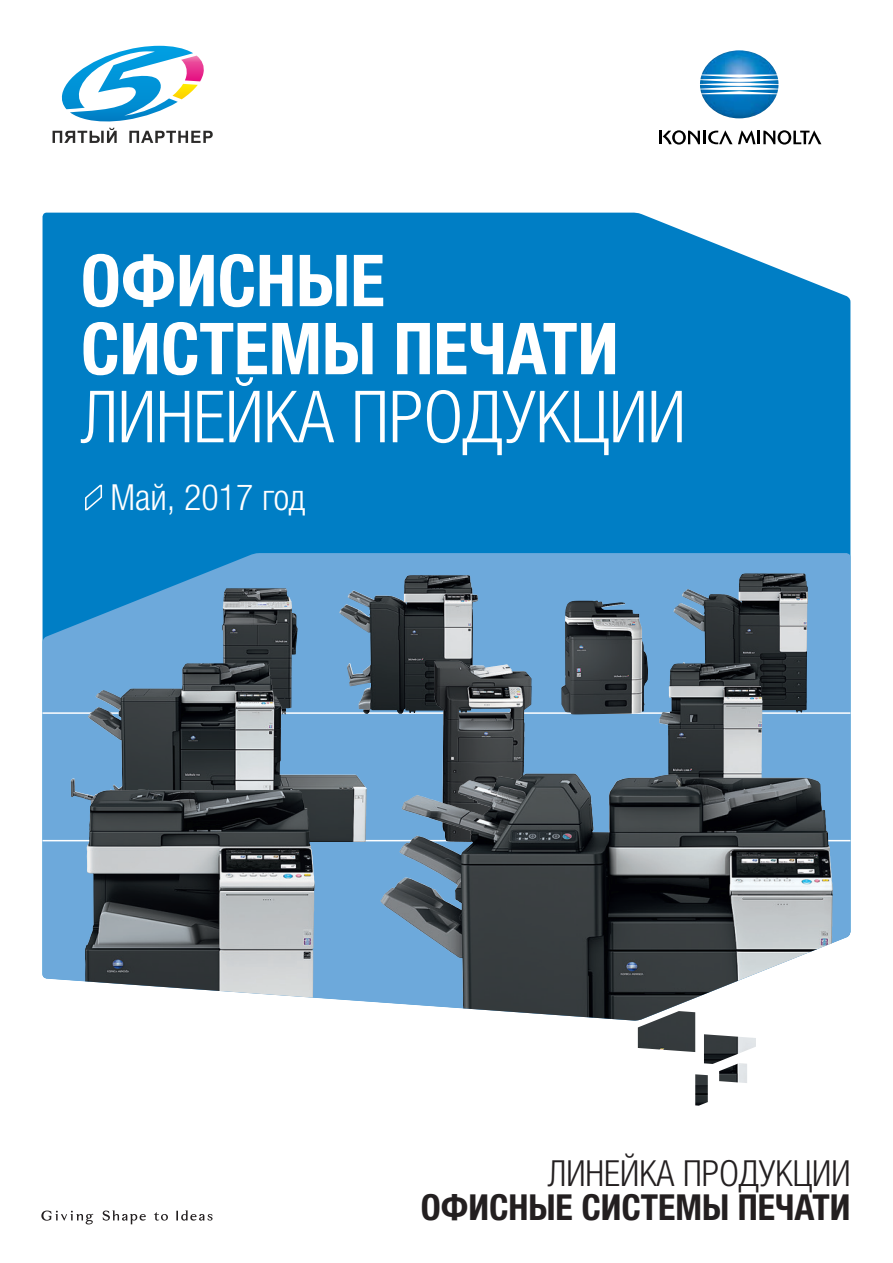
<style>
.page{position:relative;width:893px;height:1263px;background:#fff}
.page>*{position:absolute;margin:0;border:0;box-sizing:border-box;transform-origin:0 0}
.Bro_Title_HEAD_BoldC{font:700 condensed 72px/68.1px "Helvetica Neue LTW1 G";color:#fff}
.Bro_Title_HEAD_Light{font:300 condensed 72px "Helvetica Neue LTW1 G";color:#fff}
.Bro_Title_ORIGINATOR{font:700 condensed 36px "Helvetica Neue LTW1 G";color:#231f20}
.Bro_Title_ORIGINATOR-2{font:300 condensed 36px "Helvetica Neue LTW1 G";color:#231f20}
.Bro_Title_SUBLINE_Li{font:300 condensed 36px "Helvetica Neue LTW1 G";color:#fff}
</style>
<div class="page">
<svg style="left:103px;top:1210px;width:43px;height:14px"></svg>
<svg style="left:176px;top:1210px;width:37px;height:10px"></svg>
<svg style="left:41px;top:1210px;width:52px;height:14px"></svg>
<svg style="left:154px;top:1212px;width:14px;height:9px"></svg>
<div style="left:43px;top:213px;width:807px;height:340px;background:#007ec5"></div>
<svg style="left:84px;top:484px;width:19px;height:28px"></svg>
<svg style="left:43px;top:553px;width:807px;height:468px;background:#698eaa"></svg>
<hr style="left:43px;top:712px;width:807px;height:2px;background:#fff">
<hr style="left:43px;top:840px;width:807px;height:1px;background:#fff">
<img style="left:339px;top:575px;width:81px;height:99px">
<img style="left:222px;top:588px;width:76px;height:126px">
<img style="left:71px;top:663px;width:116px;height:133px">
<img style="left:434px;top:661px;width:89px;height:113px">
<img style="left:85px;top:790px;width:230px;height:208px">
<img style="left:673px;top:573px;width:128px;height:100px">
<img style="left:561px;top:601px;width:87px;height:113px">
<img style="left:659px;top:663px;width:104px;height:174px">
<img style="left:384px;top:774px;width:165px;height:136px">
<img style="left:638px;top:1011px;width:118px;height:95px">
<img style="left:700px;top:50px;width:78px;height:68px">
<svg style="left:659px;top:130px;width:162px;height:15px"></svg>
<svg style="left:53px;top:128px;width:160px;height:15px"></svg>
<svg style="left:61px;top:46px;width:143px;height:76px"></svg>
<p class="Bro_Title_HEAD_BoldC" style="left:81px;top:247px;width:539px">ОФИСНЫЕ<br>СИСТЕМЫ ПЕЧАТИ</p>
<p class="Bro_Title_HEAD_Light" style="left:81px;top:375px;width:606px">ЛИНЕЙКА ПРОДУКЦИИ</p>
<p class="Bro_Title_SUBLINE_Li" style="left:111px;top:477px;width:196px">Май, 2017 год</p>
<p class="Bro_Title_ORIGINATOR-2" style="left:548px;top:1153px;width:304px">ЛИНЕЙКА ПРОДУКЦИИ</p>
<p class="Bro_Title_ORIGINATOR" style="left:421px;top:1186px;width:431px">ОФИСНЫЕ СИСТЕМЫ ПЕЧАТИ</p>
</div>
